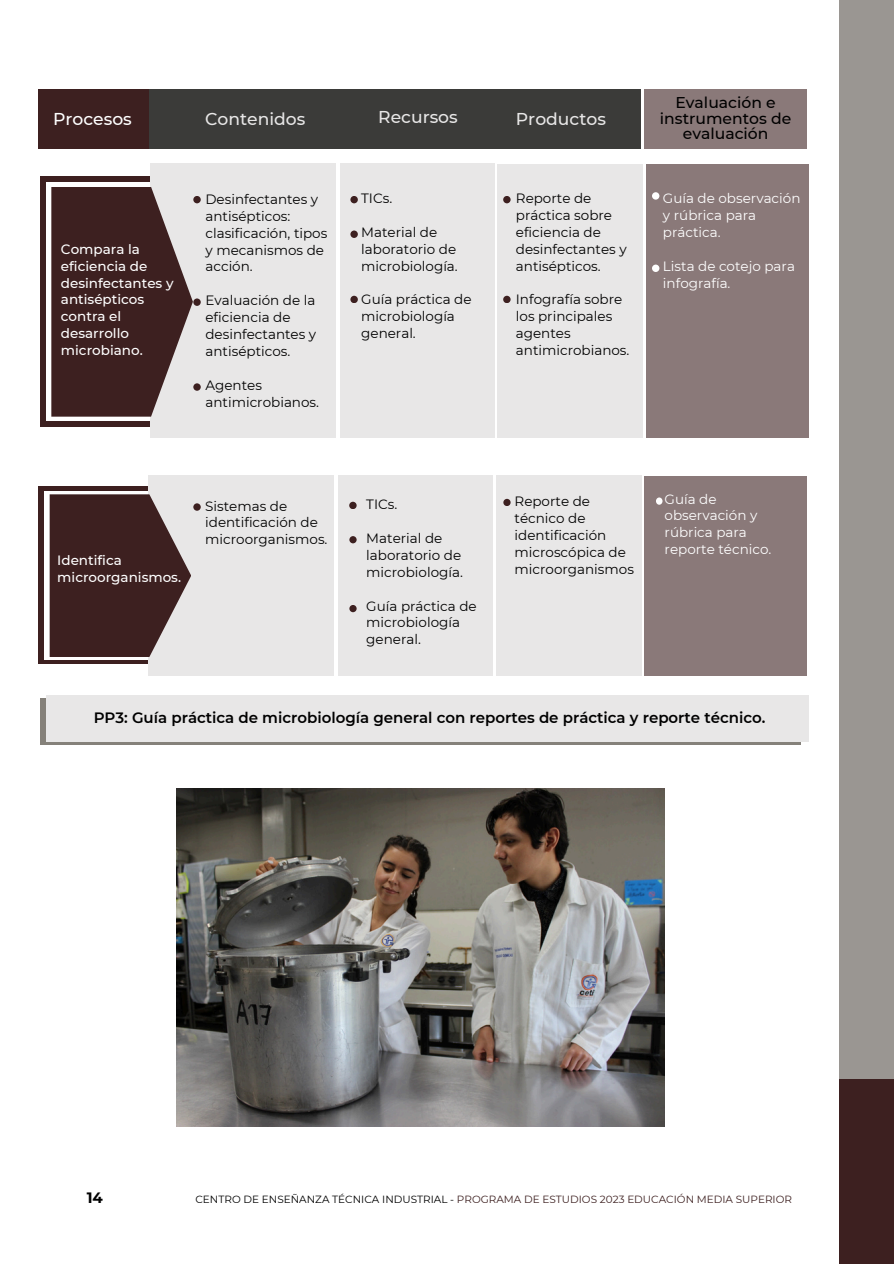
<style>
.page{position:relative;width:894px;height:1264px;background:#fff}
.page>*{position:absolute;margin:0;border:0;box-sizing:border-box;transform-origin:0 0}
.t1{font:500 17.1px "Montserrat";color:#e8e7e7}
.t2{font:500 17.1px "Montserrat";color:#fff}
.t3{font:500 15.6px/15.8px "Montserrat";color:#000;text-align:center}
.t4{font:600 15px "Montserrat";color:#000}
.t5{font:700 15px "Montserrat";color:#000}
.t6{font:13.5px/16.8px "Montserrat";color:#000}
.t7{font:13.5px/16.8px "Montserrat";color:#fff}
.t8{font:500 13.5px/16.8px "Montserrat";color:#fff}
.t9{font:10.5px "Montserrat";color:#3d2020}
.s1{color:#000}
</style>
<div class="page">
<div style="left:41px;top:698px;width:759px;height:47px;background:linear-gradient(to right,#85817a,#85817a)"></div>
<div style="left:46px;top:694px;width:762px;height:47px;background:#e8e7e7"></div>
<div style="left:40px;top:176px;width:110px;height:250px;background:#3d2020"></div>
<svg style="left:46px;top:182px;width:452px;height:239px;fill:#fff"></svg>
<div style="left:150px;top:164px;width:185px;height:274px;background:#e8e7e7"></div>
<div style="left:340px;top:164px;width:154px;height:274px;background:#e8e7e7"></div>
<div style="left:498px;top:164px;width:144px;height:274px;background:#e8e7e7"></div>
<svg style="left:51px;top:187px;width:142px;height:229px"></svg>
<div style="left:646px;top:164px;width:162px;height:274px;background:#8a7979"></div>
<svg style="left:651px;top:192px;width:8px;height:8px"></svg>
<div style="left:38px;top:487px;width:111px;height:177px;background:#3d2020"></div>
<div style="left:45px;top:491px;width:582px;height:169px;background:#fff"></div>
<div style="left:149px;top:475px;width:185px;height:200px;background:#e8e7e7"></div>
<div style="left:338px;top:475px;width:154px;height:200px;background:#e8e7e7"></div>
<div style="left:496px;top:475px;width:145px;height:200px;background:#e8e7e7"></div>
<svg style="left:50px;top:494px;width:141px;height:163px;background:#563d3d"></svg>
<div style="left:193px;top:503px;width:8px;height:8px;background:#3d2020;border-radius:50%"></div>
<div style="left:193px;top:196px;width:8px;height:7px;background:#3d2020;border-radius:50%"></div>
<div style="left:350px;top:196px;width:8px;height:7px;background:#3d2020;border-radius:50%"></div>
<div style="left:350px;top:230px;width:8px;height:8px;background:#3d2020;border-radius:50%"></div>
<div style="left:350px;top:296px;width:8px;height:7px;background:#3d2020;border-radius:50%"></div>
<div style="left:503px;top:196px;width:7px;height:7px;background:#3d2020;border-radius:50%"></div>
<div style="left:193px;top:298px;width:8px;height:8px;background:#3d2020;border-radius:50%"></div>
<svg style="left:651px;top:264px;width:8px;height:8px"></svg>
<div style="left:193px;top:383px;width:8px;height:8px;background:#3d2020;border-radius:50%"></div>
<div style="left:503px;top:296px;width:7px;height:7px;background:#3d2020;border-radius:50%"></div>
<div style="left:349px;top:501px;width:7px;height:8px;background:#3d2020;border-radius:50%"></div>
<div style="left:644px;top:475px;width:163px;height:200px;background:#8a7979"></div>
<svg style="left:655px;top:497px;width:7px;height:7px"></svg>
<div style="left:503px;top:499px;width:7px;height:7px;background:#3d2020;border-radius:50%"></div>
<div style="left:349px;top:605px;width:7px;height:7px;background:#3d2020;border-radius:50%"></div>
<div style="left:349px;top:536px;width:7px;height:7px;background:#3d2020;border-radius:50%"></div>
<img style="left:177px;top:788px;width:487px;height:338px">
<div style="left:38px;top:89px;width:602px;height:60px;background:#3b3b39"></div>
<div style="left:38px;top:89px;width:110px;height:60px;background:#3d2020"></div>
<div style="left:644px;top:89px;width:162px;height:60px;background:#8a7979"></div>
<div style="left:838px;top:0;width:55px;height:1078px;background:#9a9692"></div>
<div style="left:838px;top:1078px;width:55px;height:185px;background:#3d2020"></div>
<h4 class="t2" style="left:53px;top:108px;width:80px">Procesos</h4>
<h3 class="t1" style="left:205px;top:108px;width:102px">Contenidos</h3>
<h4 class="t1" style="left:378px;top:106px;width:81px">Recursos</h4>
<h2 class="t1" style="left:515px;top:108px;width:91px">Productos</h2>
<h1 class="t8" style="left:61px;top:240px;width:114px">Compara la eficiencia de desinfectantes y antisépticos contra el desarrollo microbiano.</h1>
<h1 class="t6" style="left:205px;top:191px;width:123px">Desinfectantes y antisépticos: clasificación, tipos y mecanismos de acción.</h1>
<h1 class="t6" style="left:205px;top:292px;width:112px">Evaluación de la eficiencia de desinfectantes y antisépticos.</h1>
<h3 class="t6" style="left:205px;top:376px;width:115px">Agentes antimicrobianos.</h3>
<h4 class="t6" style="left:361px;top:190px;width:32px">TICs.</h4>
<h4 class="t6" style="left:361px;top:224px;width:98px">Material de laboratorio de microbiología.</h4>
<h4 class="t6" style="left:361px;top:291px;width:112px">Guía práctica de microbiología general.</h4>
<h4 class="t6" style="left:515px;top:190px;width:112px">Reporte de práctica sobre eficiencia de desinfectantes y antisépticos.</h4>
<h4 class="t6" style="left:515px;top:291px;width:115px">Infografía sobre los principales agentes antimicrobianos.</h4>
<p class="t3" style="left:659px;top:94px;width:133px">Evaluación e instrumentos de evaluación</p>
<h4 class="t7" style="left:662px;top:190px;width:139px">Guía de observación y rúbrica para práctica.</h4>
<h4 class="t7" style="left:662px;top:257px;width:133px">Lista de cotejo para infografía.</h4>
<h4 class="t8" style="left:57px;top:551px;width:125px">Identifica microorganismos.</h4>
<h4 class="t6" style="left:205px;top:497px;width:124px">Sistemas de identificación de microorganismos.</h4>
<h4 class="t6" style="left:514px;top:493px;width:121px">Reporte de técnico de identificación microscópica de microorganismos</h4>
<h4 class="t7" style="left:664px;top:490px;width:108px">Guía de observación y rúbrica para reporte técnico.</h4>
<h4 class="t6" style="left:366px;top:496px;width:32px">TICs.</h4>
<h4 class="t6" style="left:366px;top:529px;width:98px">Material de laboratorio de microbiología.</h4>
<h4 class="t6" style="left:366px;top:597px;width:112px">Guía práctica de microbiología general.</h4>
<h1 class="t4" style="left:94px;top:708px;width:673px">PP3: Guía práctica de microbiología general con reportes de práctica y reporte técnico.</h1>
<p class="t5" style="left:87px;top:1187px;width:18px">14</p>
<p class="t9" style="left:195px;top:1193px;width:598px"><span class="s1">CENTRO DE ENSEÑANZA TÉCNICA INDUSTRIAL -</span> PROGRAMA DE ESTUDIOS 2023 EDUCACIÓN MEDIA SUPERIOR</p>
</div>
